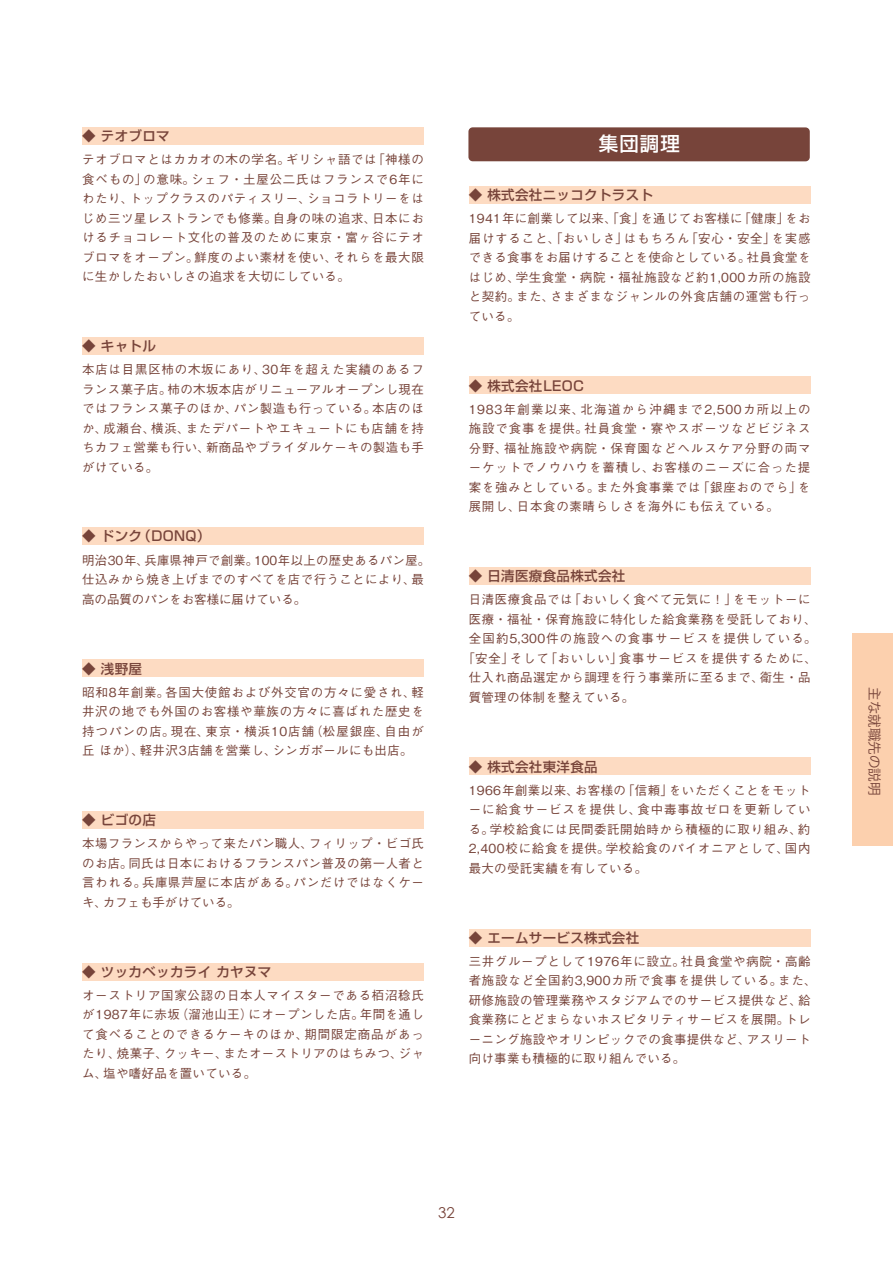
<style>
.page{position:relative;width:893px;height:1263px;background:#fff}
.page>*{position:absolute;margin:0;border:0;box-sizing:border-box;transform-origin:0 0}
.t1{font:500 19.5px "Shin Go Pro";color:#fff}
.t2{font:15px "Century Gothic";color:#77443a}
.t3{font:500 13.5px "Shin Go Pro";letter-spacing:.025em;color:#77443a}
.t4{font:13.5px "Koz Go Pro";color:#77443a}
.t5{font:500 12.45px/19.5px "Gothic BBB Pro";letter-spacing:.04em;color:#77443a;text-align:justify}
.t6{font:500 12.45px "Gothic BBB Pro";letter-spacing:.095em;color:#77443a}
.t7{font:500 12.45px "Gothic BBB Pro";letter-spacing:.07em;color:#77443a}
</style>
<div class="page">
<div style="left:82px;top:660px;width:342px;height:17px;background:#fddbc2"></div>
<div style="left:82px;top:811px;width:342px;height:17px;background:#fddbc2"></div>
<div style="left:82px;top:964px;width:342px;height:17px;background:#fddbc2"></div>
<div style="left:82px;top:127px;width:342px;height:17px;background:#fddbc2"></div>
<div style="left:82px;top:337px;width:342px;height:17px;background:#fddbc2"></div>
<div style="left:82px;top:528px;width:342px;height:17px;background:#fddbc2"></div>
<div style="left:469px;top:377px;width:341px;height:17px;background:#fddbc2"></div>
<div style="left:469px;top:567px;width:341px;height:17px;background:#fddbc2"></div>
<div style="left:469px;top:758px;width:341px;height:17px;background:#fddbc2"></div>
<div style="left:469px;top:929px;width:341px;height:17px;background:#fddbc2"></div>
<div style="left:469px;top:186px;width:342px;height:17px;background:#fddbc2"></div>
<div style="left:468px;top:127px;width:342px;height:34px;background:#77443a;border-radius:4px"></div>
<div style="left:852px;top:633px;width:41px;height:212px;background:#fcd0ae"></div>
<p class="t3" style="left:82px;top:125px;width:89px">◆ テオブロマ</p>
<p class="t5" style="left:82px;top:148px;width:343px">テオブロマとはカカオの木の学名。ギリシャ語では「神様の食べもの」の意味。シェフ・土屋公二氏はフランスで6年にわたり、トップクラスのパティスリー、ショコラトリーをはじめ三ツ星レストランでも修業。自身の味の追求、日本におけるチョコレート文化の普及のために東京・富ヶ谷にテオブロマをオープン。鮮度のよい素材を使い、それらを最大限に生かしたおいしさの追求を大切にしている。</p>
<p class="t3" style="left:82px;top:335px;width:75px">◆ キャトル</p>
<p class="t5" style="left:82px;top:358px;width:343px">本店は目黒区柿の木坂にあり、30年を超えた実績のあるフランス菓子店。柿の木坂本店がリニューアルオープンし現在ではフランス菓子のほか、パン製造も行っている。本店のほか、成瀬台、横浜、またデパートやエキュートにも店舗を持ちカフェ営業も行い、新商品やブライダルケーキの製造も手がけている。</p>
<p class="t3" style="left:82px;top:525px;width:130px">◆ ドンク（DONQ）</p>
<p class="t5" style="left:82px;top:549px;width:349px;text-align:left">明治30年、兵庫県神戸で創業。100年以上の歴史あるパン屋。仕込みから焼き上げまでのすべてを店で行うことにより、最高の品質のパンをお客様に届けている。</p>
<p class="t3" style="left:82px;top:657px;width:61px">◆ 浅野屋</p>
<p class="t5" style="left:82px;top:681px;width:343px">昭和8年創業。各国大使館および外交官の方々に愛され、軽井沢の地でも外国のお客様や華族の方々に喜ばれた歴史を持つパンの店。現在、東京・横浜10店舗（松屋銀座、自由が丘 ほか）、軽井沢3店舗を営業し、シンガポールにも出店。</p>
<p class="t3" style="left:82px;top:809px;width:75px">◆ ビゴの店</p>
<p class="t5" style="left:82px;top:832px;width:343px">本場フランスからやって来たパン職人、フィリップ・ビゴ氏のお店。同氏は日本におけるフランスパン普及の第一人者と言われる。兵庫県芦屋に本店がある。パンだけではなくケーキ、カフェも手がけている。</p>
<p class="t3" style="left:82px;top:960px;width:191px">◆ ツッカベッカライ カヤヌマ</p>
<p class="t5" style="left:82px;top:984px;width:343px">オーストリア国家公認の日本人マイスターである栢沼稔氏が1987年に赤坂（溜池山王）にオープンした店。年間を通して食べることのできるケーキのほか、期間限定商品があったり、焼菓子、クッキー、またオーストリアのはちみつ、ジャム、塩や嗜好品を置いている。</p>
<h1 class="t1" style="left:599px;top:128px;width:82px">集団調理</h1>
<p class="t3" style="left:469px;top:184px;width:186px">◆ 株式会社ニッコクトラスト</p>
<p class="t5" style="left:469px;top:207px;width:343px">1941年に創業して以来、「食」を通じてお客様に「健康」をお届けすること、「おいしさ」はもちろん「安心・安全」を実感できる食事をお届けすることを使命としている。社員食堂をはじめ、学生食堂・病院・福祉施設など約1,000カ所の施設と契約。また、さまざまなジャンルの外食店舗の運営も行っている。</p>
<p class="t3" style="left:469px;top:374px;width:117px">◆ 株式会社LEOC</p>
<p class="t5" style="left:469px;top:398px;width:343px">1983年創業以来、北海道から沖縄まで2,500カ所以上の施設で食事を提供。社員食堂・寮やスポーツなどビジネス分野、福祉施設や病院・保育園などヘルスケア分野の両マーケットでノウハウを蓄積し、お客様のニーズに合った提案を強みとしている。また外食事業では「銀座おのでら」を展開し、日本食の素晴らしさを海外にも伝えている。</p>
<p class="t3" style="left:469px;top:565px;width:158px">◆ 日清医療食品株式会社</p>
<p class="t5" style="left:469px;top:588px;width:343px">日清医療食品では「おいしく食べて元気に！」をモットーに</p>
<p class="t5" style="left:469px;top:608px;width:349px">医療・福祉・保育施設に特化した給食業務を受託しており、</p>
<p class="t6" style="left:469px;top:628px;width:349px">全国約5,300件の施設への食事サービスを提供している。</p>
<p class="t7" style="left:462px;top:648px;width:356px">「安全」そして「おいしい」食事サービスを提供するために、</p>
<p class="t5" style="left:469px;top:666px;width:343px">仕入れ商品選定から調理を行う事業所に至るまで、衛生・品</p>
<p class="t5" style="left:469px;top:686px;width:167px">質管理の体制を整えている。</p>
<p class="t3" style="left:469px;top:755px;width:131px">◆ 株式会社東洋食品</p>
<p class="t5" style="left:469px;top:779px;width:343px">1966年創業以来、お客様の「信頼」をいただくことをモットーに給食サービスを提供し、食中毒事故ゼロを更新している。学校給食には民間委託開始時から積極的に取り組み、約2,400校に給食を提供。学校給食のパイオニアとして、国内最大の受託実績を有している。</p>
<p class="t3" style="left:469px;top:926px;width:172px">◆ エームサービス株式会社</p>
<p class="t5" style="left:469px;top:950px;width:349px;text-align:left">三井グループとして1976年に設立。社員食堂や病院・高齢者施設など全国約3,900カ所で食事を提供している。また、研修施設の管理業務やスタジアムでのサービス提供など、給食業務にとどまらないホスピタリティサービスを展開。トレーニング施設やオリンピックでの食事提供など、アスリート向け事業も積極的に取り組んでいる。</p>
<p class="t2" style="left:438px;top:1203px;width:18px">32</p>
<p class="t4" style="left:883px;top:687px;width:109px;rotate:90deg">主な就職先の説明</p>
</div>
